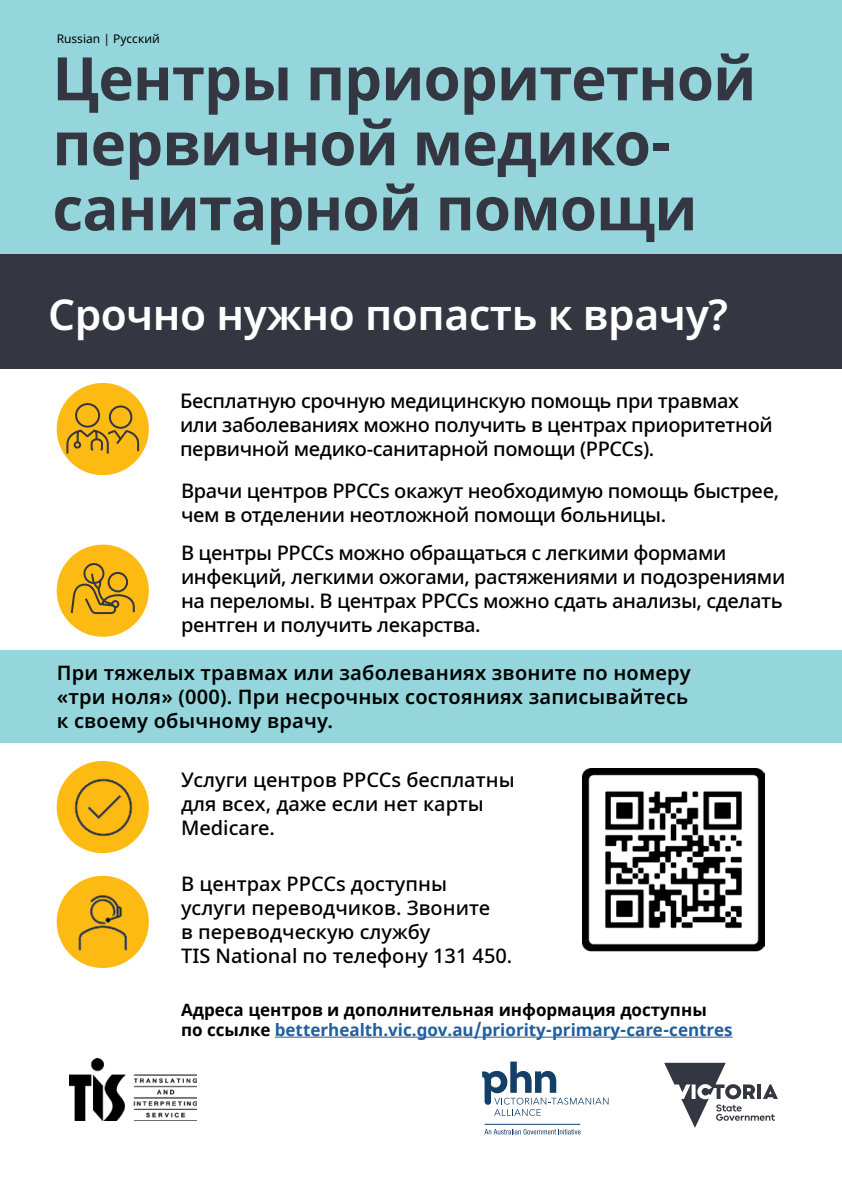
<style>
.page{position:relative;width:842px;height:1191px;background:#fff}
.page>*{position:absolute;margin:0;border:0;box-sizing:border-box;transform-origin:0 0}
.t1{font:700 60px/65px "Noto Sans";letter-spacing:-.015em;color:#343741}
.t2{font:600 42.5px "Noto Sans";letter-spacing:-.01em;color:#fff}
.t3{font:500 20px/24px "Noto Sans";letter-spacing:-.02em;color:#000}
.t4{font:500 20px/24px "Noto Sans";color:#000}
.t5{font:600 20px/24px "Noto Sans";letter-spacing:.01em;color:#000;text-align:justify}
.t6{font:700 17px/20px "Noto Sans";color:#000}
.t7{font:12px "Noto Sans";color:#000}
.s1{color:#215e9e}
</style>
<div class="page">
<div style="left:0;top:0;width:842px;height:254px;background:#94d6dc"></div>
<div style="left:0;top:254px;width:842px;height:115px;background:#343741"></div>
<div style="left:0;top:650px;width:842px;height:92px;background:#94d6dc"></div>
<svg style="left:664px;top:1062px;width:114px;height:65px"></svg>
<div style="left:57px;top:383px;width:92px;height:92px;background:#fdba12;border-radius:50%"></div>
<div style="left:57px;top:544px;width:92px;height:93px;background:#fdba12;border-radius:50%"></div>
<svg style="left:70px;top:563px;width:65px;height:52px"></svg>
<div style="left:75px;top:403px;width:25px;height:24px;border:2px solid #343741;border-radius:50%"></div>
<svg style="left:66px;top:404px;width:74px;height:50px"></svg>
<hr style="left:484px;top:1124px;width:96px;height:1px;background:#133f69">
<svg style="left:482px;top:1061px;width:126px;height:55px"></svg>
<svg style="left:484px;top:1129px;width:96px;height:5px"></svg>
<img style="left:70px;top:1058px;width:126px;height:62px">
<div style="left:57px;top:761px;width:92px;height:92px;background:#fdba12;border-radius:50%"></div>
<div style="left:57px;top:876px;width:92px;height:92px;background:#fdba12;border-radius:50%"></div>
<hr style="left:275px;top:1036px;width:458px;height:1px;background:#215e9e">
<svg style="left:78px;top:895px;width:49px;height:55px"></svg>
<svg style="left:74px;top:778px;width:59px;height:58px"></svg>
<img style="left:583px;top:768px;width:182px;height:184px">
<p class="t7" style="left:57px;top:31px;width:105px">Russian | Русский</p>
<h1 class="t1" style="left:52px;top:48px;width:705px">Центры приоритетной первичной медико&shy;санитарной помощи</h1>
<h2 class="t2" style="left:48px;top:290px;width:681px">Срочно нужно попасть к врачу?</h2>
<p class="t3" style="left:180px;top:389px;width:594px">Бесплатную срочную медицинскую помощь при травмах или заболеваниях можно получить в центрах приоритетной первичной медико-санитарной помощи (PPCCs).</p>
<p class="t3" style="left:181px;top:479px;width:600px">Врачи центров PPCCs окажут необходимую помощь быстрее, чем в отделении неотложной помощи больницы.</p>
<p class="t3" style="left:181px;top:541px;width:606px">В центры PPCCs можно обращаться с легкими формами инфекций, легкими ожогами, растяжениями и подозрениями на переломы. В центрах PPCCs можно сдать анализы, сделать рентген и получить лекарства.</p>
<p class="t5" style="left:57px;top:661px;width:635px">При тяжелых травмах или заболеваниях звоните по номеру «три ноля» (000). При несрочных состояниях записывайтесь к своему обычному врачу.</p>
<p class="t4" style="left:181px;top:768px;width:335px">Услуги центров PPCCs бесплатны для всех, даже если нет карты<br>Medicare.</p>
<p class="t4" style="left:181px;top:872px;width:333px">В центрах PPCCs доступны услуги переводчиков. Звоните<br>в переводческую службу<br>TIS National по телефону 131 450.</p>
<p class="t6" style="left:181px;top:1000px;width:553px">Адреса центров и дополнительная информация доступны<br>по ссылке <span class="s1">betterhealth.vic.gov.au/priority-primary-care-centres</span></p>
</div>
